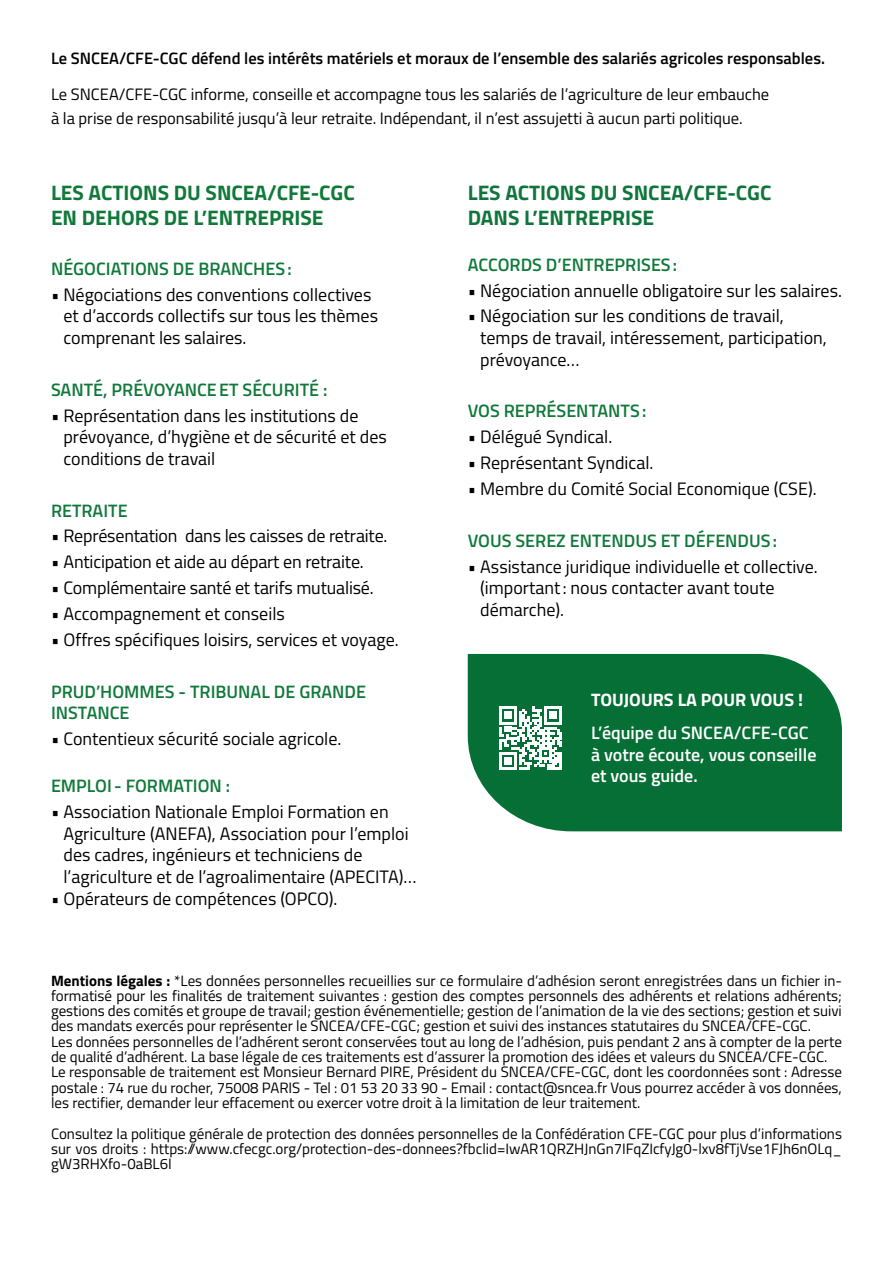
<style>
.page{position:relative;width:893px;height:1263px;background:#fff}
.page>*{position:absolute;margin:0;border:0;box-sizing:border-box;transform-origin:0 0}
.t1{font:700 21px/25.2px "Titillium Web";color:#10793a}
.t2{font:700 21px/25.2px "Titillium Web";color:#10753c}
.t3{font:18px/21.6px "Titillium Web";color:#000}
.t4{font:600 18px/21.6px "Titillium Web";color:#10793a}
.t5{font:600 18px/21.6px "Titillium Web";color:#fff}
.t6{font:700 18px "Titillium Web";color:#fff}
.t7{font:16.5px/24px "Titillium Web";color:#000}
.t8{font:600 16.5px "Titillium Web";color:#000}
.t9{font:15px/15.3px "Titillium Web";color:#000}
.s1{font-weight:700}
</style>
<div class="page">
<div style="left:468px;top:654px;width:374px;height:177px;background:#066f35"></div>
<svg style="left:499px;top:707px;width:63px;height:63px"></svg>
<p class="t8" style="left:51px;top:46px;width:775px">Le SNCEA/CFE-CGC défend les intérêts matériels et moraux de l’ensemble des salariés agricoles responsables.</p>
<p class="t7" style="left:51px;top:81px;width:720px">Le SNCEA/CFE-CGC informe, conseille et accompagne tous les salariés de l’agriculture de leur embauche à la prise de responsabilité jusqu’à leur retraite. Indépendant, il n’est assujetti à aucun parti politique.</p>
<h1 class="t1" style="left:51px;top:179px;width:305px">LES ACTIONS DU SNCEA/CFE-CGC<br>EN DEHORS DE L’ENTREPRISE</h1>
<p class="t4" style="left:51px;top:257px;width:242px">NÉGOCIATIONS DE BRANCHES:</p>
<p class="t3" style="left:63px;top:283px;width:316px;text-indent:-12px">• Négociations des conventions collectives et d’accords collectifs sur tous les thèmes comprenant les salaires.</p>
<p class="t4" style="left:51px;top:378px;width:278px">SANTÉ, PRÉVOYANCEET SÉCURITÉ :</p>
<p class="t3" style="left:63px;top:404px;width:325px;text-indent:-12px">• Représentation dans les institutions de prévoyance, d’hygiène et de sécurité et des conditions de travail</p>
<p class="t4" style="left:51px;top:498px;width:78px">RETRAITE</p>
<p class="t3" style="left:51px;top:524px;width:338px">• Représentation dans les caisses de retraite.</p>
<p class="t3" style="left:51px;top:550px;width:314px">• Anticipation et aide au départ en retraite.</p>
<p class="t3" style="left:51px;top:576px;width:324px">• Complémentaire santé et tarifs mutualisé.</p>
<p class="t3" style="left:51px;top:602px;width:235px">• Accompagnement et conseils</p>
<p class="t3" style="left:51px;top:628px;width:349px">• Offres spécifiques loisirs, services et voyage.</p>
<p class="t4" style="left:51px;top:679px;width:316px">PRUD’HOMMES - TRIBUNAL DE GRANDE<br>INSTANCE</p>
<p class="t3" style="left:51px;top:727px;width:292px">• Contentieux sécurité sociale agricole.</p>
<p class="t4" style="left:51px;top:774px;width:181px">EMPLOI - FORMATION :</p>
<p class="t3" style="left:63px;top:800px;width:355px;text-indent:-12px">• Association Nationale Emploi Formation en Agriculture (ANEFA), Association pour l’emploi des cadres, ingénieurs et techniciens de l’agriculture et de l’agroalimentaire (APECITA)…</p>
<p class="t3" style="left:51px;top:887px;width:288px">• Opérateurs de compétences (OPCO).</p>
<h1 class="t2" style="left:468px;top:179px;width:305px">LES ACTIONS DU SNCEA/CFE-CGC<br>DANS L’ENTREPRISE</h1>
<p class="t4" style="left:468px;top:253px;width:211px">ACCORDS D’ENTREPRISES:</p>
<p class="t3" style="left:468px;top:279px;width:376px">• Négociation annuelle obligatoire sur les salaires.</p>
<p class="t3" style="left:480px;top:304px;width:348px;text-indent:-12px">• Négociation sur les conditions de travail, temps de travail, intéressement, participation, prévoyance…</p>
<p class="t4" style="left:468px;top:399px;width:180px">VOS REPRÉSENTANTS:</p>
<p class="t3" style="left:468px;top:425px;width:146px">• Délégué Syndical.</p>
<p class="t3" style="left:468px;top:451px;width:187px">• Représentant Syndical.</p>
<p class="t3" style="left:468px;top:477px;width:350px">• Membre du Comité Social Economique (CSE).</p>
<p class="t4" style="left:468px;top:529px;width:311px">VOUS SEREZ ENTENDUS ET DÉFENDUS:</p>
<p class="t3" style="left:480px;top:554px;width:339px;text-indent:-12px">• Assistance juridique individuelle et collective. (important: nous contacter avant toute démarche).</p>
<p class="t6" style="left:591px;top:686px;width:214px">TOUJOURS LA POUR VOUS !</p>
<p class="t5" style="left:591px;top:721px;width:227px">L’équipe du SNCEA/CFE-CGC à votre écoute, vous conseille et vous guide.</p>
<p class="t9" style="left:51px;top:972px;width:792px"><span class="s1">Mentions légales :</span> *Les données personnelles recueillies sur ce formulaire d’adhésion seront enregistrées dans un fichier in&shy;formatisé pour les finalités de traitement suivantes : gestion des comptes personnels des adhérents et relations adhérents; gestions des comités et groupe de travail; gestion événementielle; gestion de l’animation de la vie des sections; gestion et suivi des mandats exercés pour représenter le SNCEA/CFE-CGC; gestion et suivi des instances statutaires du SNCEA/CFE-CGC.<br>Les données personnelles de l’adhérent seront conservées tout au long de l’adhésion, puis pendant 2 ans à compter de la perte de qualité d’adhérent. La base légale de ces traitements est d’assurer la promotion des idées et valeurs du SNCEA/CFE-CGC.<br>Le responsable de traitement est Monsieur Bernard PIRE, Président du SNCEA/CFE-CGC, dont les coordonnées sont : Adresse postale : 74 rue du rocher, 75008 PARIS - Tel : 01 53 20 33 90 - Email : contact@sncea.fr Vous pourrez accéder à vos données, les rectifier, demander leur effacement ou exercer votre droit à la limitation de leur traitement.</p>
<p class="t9" style="left:51px;top:1125px;width:792px;text-align:justify">Consultez la politique générale de protection des données personnelles de la Confédération CFE-CGC pour plus d’informations sur vos droits : https://www.cfecgc.org/protection-des-donnees?fbclid=IwAR1QRZHJnGn7IFqZIcfyJg0-lxv8fTjVse1FJh6nOLq_ gW3RHXfo-0aBL6I</p>
</div>
